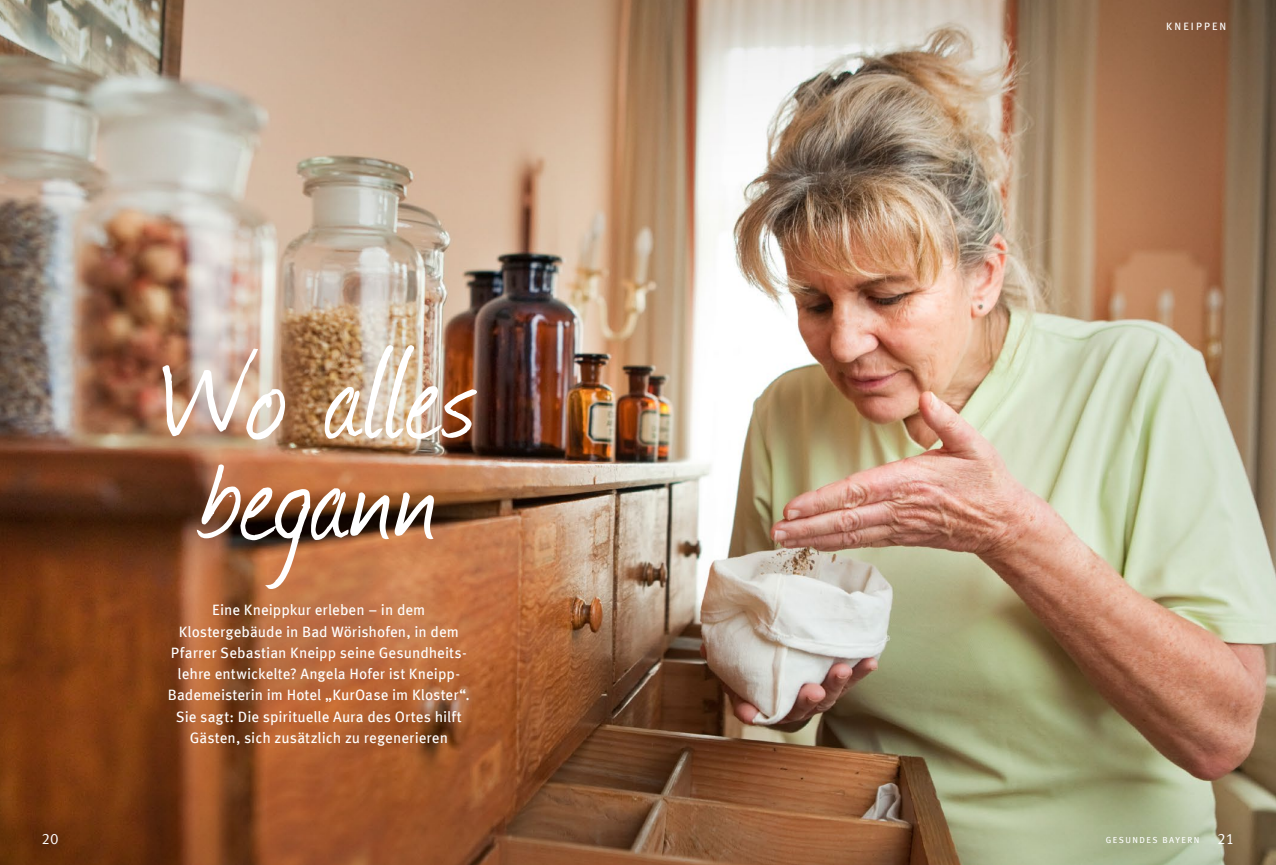
<style>
.page{position:relative;width:1276px;height:865px;background:#fff}
.page>*{position:absolute;margin:0;border:0;box-sizing:border-box;transform-origin:0 0}
.t1{font:152px "Journal";letter-spacing:.005em;color:#fff}
.t2{font:15px/21.2px "Meta Offc";letter-spacing:.005em;color:#fff;text-align:center}
.t3{font:15px "Meta Offc Norm";color:#fff}
.t4{font:10.62px "Meta Offc";color:#fff}
.t5{font:8.75px "Meta Offc";letter-spacing:.17em;color:#fff}
.s1{font-family:"Meta Offc Norm";font-size:15px}
</style>
<div class="page">
<img style="left:0;top:0;width:1276px;height:865px">
<h1 class="t1" style="left:160px;top:290px;width:319px">Wo alles</h1>
<h1 class="t1" style="left:200px;top:391px;width:240px">begann</h1>
<p class="t2" style="left:168px;top:600px;width:304px">Eine Kneippkur erleben – in dem Klostergebäude in Bad Wörishofen, in dem Pfarrer Sebastian Kneipp seine Gesundheits&shy;lehre entwickelte? Angela Hofer ist Kneipp-Bademeisterin im Hotel „KurOase im Kloster“.<br>Sie sagt: Die spirituelle Aura des Ortes hilft Gästen, sich zusätzlich zu regenerieren</p>
<p class="t4" style="left:1166px;top:20px;width:32px">Kn eipp</p>
<p class="t4" style="left:1212px;top:20px;width:14px">en</p>
<p class="t3" style="left:42px;top:829px;width:19px">20</p>
<p class="t5" style="left:1105px;top:835px;width:130px">GESU NDE S BAYERN <span class="s1">21</span></p>
</div>
